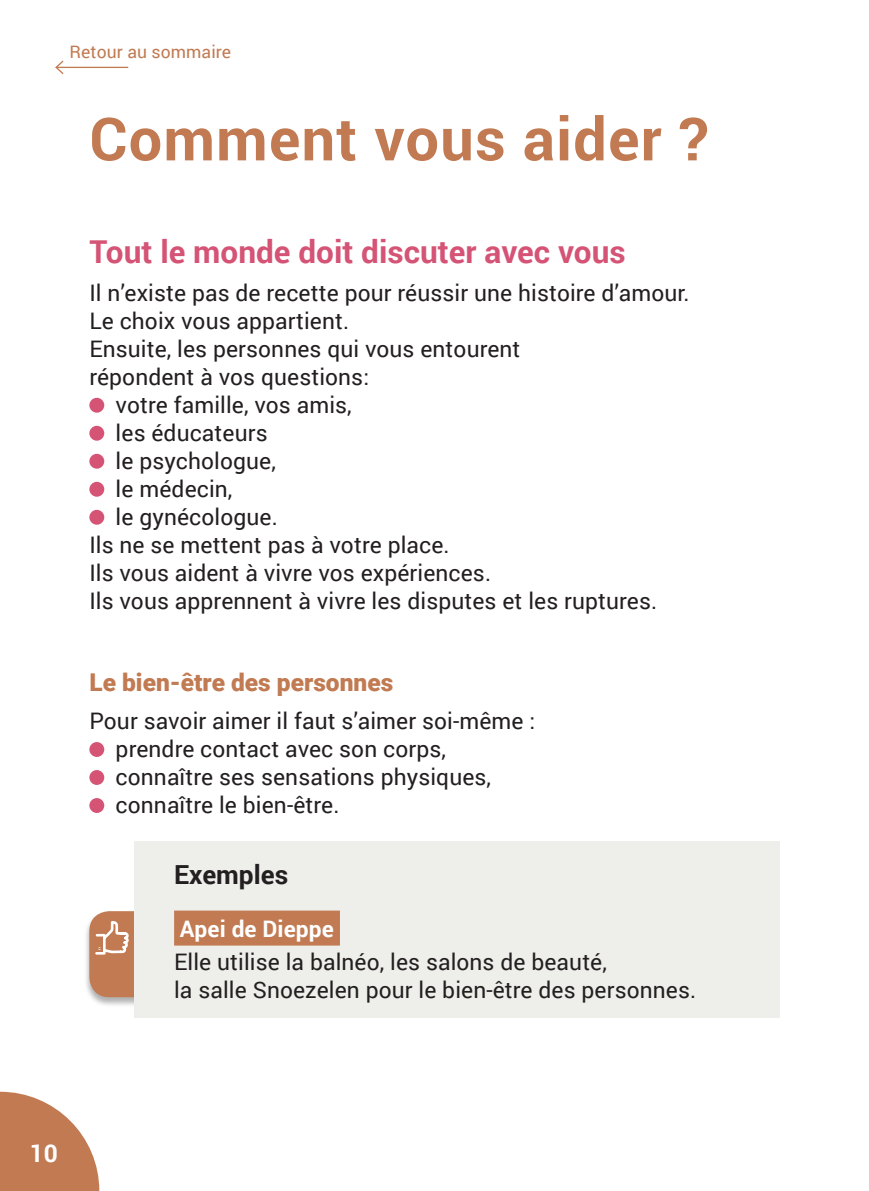
<style>
.page{position:relative;width:869px;height:1191px;background:#fff}
.page>*{position:absolute;margin:0;border:0;box-sizing:border-box;transform-origin:0 0}
.t1{font:700 59.5px "Roboto";letter-spacing:.02em;color:#c17a51}
.t2{font:700 31.5px "Roboto";color:#d55375}
.t3{font:700 26.25px "Roboto";color:#231f20}
.t4{font:900 24.5px "Roboto";color:#c17a51}
.t5{font:700 24.5px "Roboto";color:#fff}
.t6{font:22.75px/28px "Roboto";letter-spacing:.005em;color:#231f20}
.t7{font:700 22.75px "Roboto";letter-spacing:.005em;color:#fff}
.t8{font:17.5px "Roboto";letter-spacing:.005em;color:#c17a51}
</style>
<div class="page">
<svg style="left:0;top:1091px;width:99px;height:100px"></svg>
<div style="left:89px;top:398px;width:15px;height:15px;background:#d55375;border-radius:50%"></div>
<div style="left:89px;top:426px;width:15px;height:15px;background:#d55375;border-radius:50%"></div>
<div style="left:89px;top:454px;width:15px;height:15px;background:#d55375;border-radius:50%"></div>
<div style="left:89px;top:482px;width:15px;height:15px;background:#d55375;border-radius:50%"></div>
<div style="left:89px;top:510px;width:15px;height:15px;background:#d55375;border-radius:50%"></div>
<div style="left:89px;top:742px;width:15px;height:15px;background:#d55375;border-radius:50%"></div>
<div style="left:89px;top:770px;width:15px;height:15px;background:#d55375;border-radius:50%"></div>
<div style="left:89px;top:798px;width:15px;height:15px;background:#d55375;border-radius:50%"></div>
<div style="left:84px;top:910px;width:97px;height:97px;background:#231f20;opacity:.35"></div>
<svg style="left:89px;top:911px;width:45px;height:86px;background:#c78a66"></svg>
<div style="left:134px;top:841px;width:645px;height:176px;background:#eeeeea"></div>
<div style="left:174px;top:910px;width:166px;height:35px;background:#c17a51"></div>
<hr style="left:56px;top:67px;width:72px;height:1px;background:#c17a51">
<svg style="left:55px;top:60px;width:10px;height:14px"></svg>
<p class="t8" style="left:69px;top:40px;width:163px">Retour au sommaire</p>
<h1 class="t1" style="left:89px;top:97px;width:620px">Comment vous aider ?</h1>
<h2 class="t2" style="left:89px;top:229px;width:537px">Tout le monde doit discuter avec vous</h2>
<p class="t6" style="left:89px;top:278px;width:601px">Il n’existe pas de recette pour réussir une histoire d’amour.</p>
<p class="t6" style="left:89px;top:306px;width:261px">Le choix vous appartient.</p>
<p class="t6" style="left:89px;top:334px;width:432px">Ensuite, les personnes qui vous entourent</p>
<p class="t6" style="left:89px;top:362px;width:281px">répondent à vos questions:</p>
<p class="t6" style="left:116px;top:390px;width:237px">votre famille, vos amis,</p>
<p class="t6" style="left:116px;top:418px;width:153px">les éducateurs</p>
<p class="t6" style="left:116px;top:446px;width:162px">le psychologue,</p>
<p class="t6" style="left:116px;top:474px;width:118px">le médecin,</p>
<p class="t6" style="left:116px;top:502px;width:163px">le gynécologue.</p>
<p class="t6" style="left:89px;top:530px;width:361px">Ils ne se mettent pas à votre place.</p>
<p class="t6" style="left:89px;top:558px;width:403px">Ils vous aident à vivre vos expériences.</p>
<p class="t6" style="left:89px;top:586px;width:569px">Ils vous apprennent à vivre les disputes et les ruptures.</p>
<p class="t4" style="left:89px;top:665px;width:305px">Le bien-être des personnes</p>
<p class="t6" style="left:116px;top:706px;width:421px;text-indent:-26px">Pour savoir aimer il faut s’aimer soi-même : prendre contact avec son corps, connaître ses sensations physiques, connaître le bien-être.</p>
<p class="t3" style="left:174px;top:856px;width:116px">Exemples</p>
<p class="t7" style="left:180px;top:912px;width:155px">Apei de Dieppe</p>
<p class="t6" style="left:174px;top:947px;width:523px">Elle utilise la balnéo, les salons de beauté,<br>la salle Snoezelen pour le bien-être des personnes.</p>
<p class="t5" style="left:30px;top:1136px;width:30px">10</p>
</div>
